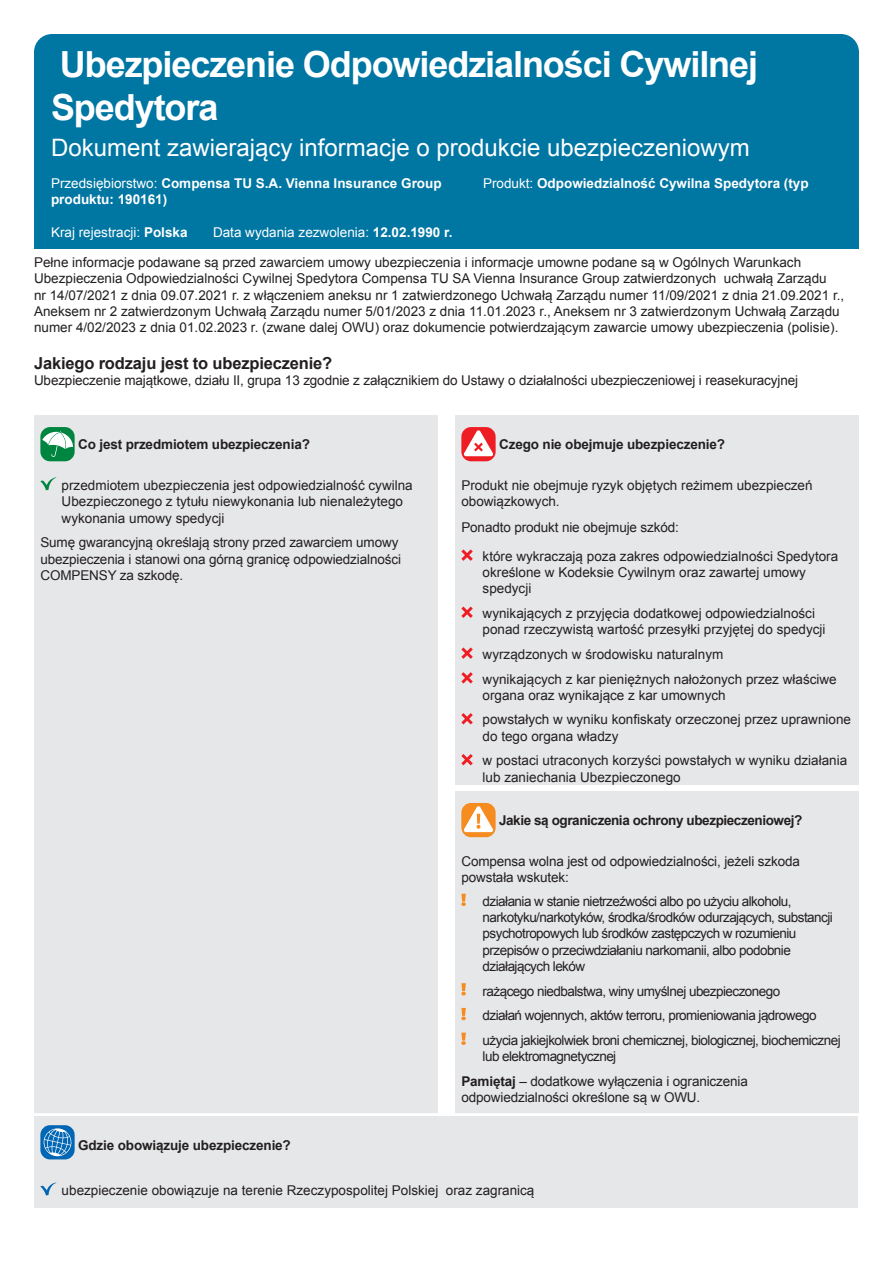
<style>
.page{position:relative;width:893px;height:1263px;background:#fff}
.page>*{position:absolute;margin:0;border:0;box-sizing:border-box;transform-origin:0 0}
.t1{font:700 36px/43.2px "Arial";letter-spacing:-.03em;color:#fff}
.t2{font:24px "Arial";color:#fff}
.t3{font:700 16.5px "Arial";letter-spacing:-.01em;color:#231f20}
.t4{font:13.5px/16.2px "Arial";color:#231f20}
.t5{font:13.5px/16.2px "Arial";letter-spacing:-.04em;color:#231f20}
.t6{font:700 13.5px "Arial";color:#fff}
.t7{font:700 13.5px "Arial";letter-spacing:-.01em;color:#231f20}
.t8{font:13.5px "Arial";color:#fff}
.t9{font:700 13.5px "Arial";letter-spacing:-.03em;color:#231f20}
.s1{font-weight:400}
.s2{font-weight:700}
</style>
<div class="page">
<div style="left:34px;top:211px;width:825px;height:38px;background:#0076a3"></div>
<div style="left:34px;top:34px;width:825px;height:198px;background:#0076a3;border-radius:18px"></div>
<div style="left:34px;top:415px;width:825px;height:698px;background:#e6e7e9"></div>
<div style="left:455px;top:785px;width:404px;height:6px;background:#fff"></div>
<div style="left:438px;top:992px;width:17px;height:6px;background:#fff"></div>
<div style="left:40px;top:427px;width:35px;height:34px;background:#008540;border-radius:10px"></div>
<svg style="left:42px;top:431px;width:31px;height:26px"></svg>
<svg style="left:40px;top:477px;width:18px;height:13px"></svg>
<svg style="left:461px;top:427px;width:35px;height:34px"></svg>
<svg style="left:463px;top:430px;width:31px;height:26px"></svg>
<svg style="left:461px;top:549px;width:12px;height:12px"></svg>
<svg style="left:461px;top:606px;width:12px;height:12px"></svg>
<svg style="left:461px;top:647px;width:12px;height:12px"></svg>
<svg style="left:461px;top:672px;width:12px;height:11px"></svg>
<svg style="left:461px;top:713px;width:12px;height:11px"></svg>
<svg style="left:461px;top:754px;width:12px;height:11px"></svg>
<svg style="left:461px;top:803px;width:35px;height:34px"></svg>
<svg style="left:463px;top:806px;width:31px;height:26px"></svg>
<svg style="left:461px;top:894px;width:5px;height:12px"></svg>
<svg style="left:461px;top:983px;width:5px;height:12px"></svg>
<svg style="left:461px;top:1008px;width:5px;height:12px"></svg>
<svg style="left:461px;top:1033px;width:5px;height:12px"></svg>
<div style="left:34px;top:1116px;width:824px;height:92px;background:#e6e7e9"></div>
<div style="left:40px;top:1125px;width:35px;height:34px;background:#0166b3;border-radius:10px"></div>
<svg style="left:42px;top:1128px;width:30px;height:29px"></svg>
<svg style="left:40px;top:1182px;width:17px;height:13px"></svg>
<h1 class="t1" style="left:51px;top:44px;width:709px">Ubezpieczenie Odpowiedzialności Cywilnej<br>Spedytora</h1>
<h2 class="t2" style="left:51px;top:131px;width:700px">Dokument zawierający informacje o produkcie ubezpieczeniowym</h2>
<p class="t6" style="left:51px;top:174px;width:392px"><span class="s1">Przedsiębiorstwo:</span> Compensa TU S.A. Vienna Insurance Group</p>
<p class="t6" style="left:483px;top:174px;width:327px"><span class="s1">Produkt:</span> Odpowiedzialność Cywilna Spedytora (typ</p>
<p class="t6" style="left:51px;top:191px;width:118px">produktu: 190161)</p>
<p class="t8" style="left:51px;top:223px;width:138px">Kraj rejestracji: <span class="s2">Polska</span></p>
<p class="t8" style="left:213px;top:223px;width:241px">Data wydania zezwolenia: <span class="s2">12.02.1990 r.</span></p>
<p class="t4" style="left:34px;top:255px;width:812px">Pełne informacje podawane są przed zawarciem umowy ubezpieczenia i informacje umowne podane są w Ogólnych Warunkach Ubezpieczenia Odpowiedzialności Cywilnej Spedytora Compensa TU SA Vienna Insurance Group zatwierdzonych uchwałą Zarządu<br>nr 14/07/2021 z dnia 09.07.2021 r. z włączeniem aneksu nr 1 zatwierdzonego Uchwałą Zarządu numer 11/09/2021 z dnia 21.09.2021 r., Aneksem nr 2 zatwierdzonym Uchwałą Zarządu numer 5/01/2023 z dnia 11.01.2023 r., Aneksem nr 3 zatwierdzonym Uchwałą Zarządu numer 4/02/2023 z dnia 01.02.2023 r. (zwane dalej OWU) oraz dokumencie potwierdzającym zawarcie umowy ubezpieczenia (polisie).</p>
<p class="t3" style="left:34px;top:352px;width:300px">Jakiego rodzaju jest to ubezpieczenie?</p>
<p class="t4" style="left:34px;top:372px;width:766px">Ubezpieczenie majątkowe, działu II, grupa 13 zgodnie z załącznikiem do Ustawy o działalności ubezpieczeniowej i reasekuracyjnej</p>
<p class="t7" style="left:78px;top:436px;width:233px">Co jest przedmiotem ubezpieczenia?</p>
<p class="t4" style="left:62px;top:477px;width:353px">przedmiotem ubezpieczenia jest odpowiedzialność cywilna<br>Ubezpieczonego z tytułu niewykonania lub nienależytego wykonania umowy spedycji</p>
<p class="t4" style="left:40px;top:535px;width:362px">Sumę gwarancyjną określają strony przed zawarciem umowy ubezpieczenia i stanowi ona górną granicę odpowiedzialności<br>COMPENSY za szkodę.</p>
<p class="t7" style="left:499px;top:436px;width:227px">Czego nie obejmuje ubezpieczenie?</p>
<p class="t4" style="left:461px;top:477px;width:353px">Produkt nie obejmuje ryzyk objętych reżimem ubezpieczeń obowiązkowych.</p>
<p class="t4" style="left:483px;top:512px;width:357px;line-height:29.2px;text-indent:-21px">Ponadto produkt nie obejmuje szkód:<br>które wykraczają poza zakres odpowiedzialności Spedytora</p>
<p class="t4" style="left:483px;top:564px;width:325px">określone w Kodeksie Cywilnym oraz zawartej umowy spedycji</p>
<p class="t4" style="left:483px;top:605px;width:344px">wynikających z przyjęcia dodatkowej odpowiedzialności ponad rzeczywistą wartość przesyłki przyjętej do spedycji</p>
<p class="t4" style="left:483px;top:642px;width:356px;line-height:24.8px">wyrządzonych w środowisku naturalnym<br>wynikających z kar pieniężnych nałożonych przez właściwe</p>
<p class="t4" style="left:483px;top:683px;width:370px;line-height:24.8px">organa oraz wynikające z kar umownych<br>powstałych w wyniku konfiskaty orzeczonej przez uprawnione</p>
<p class="t4" style="left:483px;top:724px;width:366px;line-height:24.8px">do tego organa władzy<br>w postaci utraconych korzyści powstałych w wyniku działania</p>
<p class="t4" style="left:483px;top:769px;width:200px">lub zaniechania Ubezpieczonego</p>
<p class="t9" style="left:499px;top:811px;width:305px">Jakie są ograniczenia ochrony ubezpieczeniowej?</p>
<p class="t4" style="left:461px;top:853px;width:340px">Compensa wolna jest od odpowiedzialności, jeżeli szkoda powstała wskutek:</p>
<p class="t5" style="left:483px;top:893px;width:352px">działania w stanie nietrzeźwości albo po użyciu alkoholu, narkotyku/narkotyków, środka/środków odurzających, substancji psychotropowych lub środków zastępczych w rozumieniu przepisów o przeciwdziałaniu narkomanii, albo podobnie działających leków</p>
<p class="t5" style="left:483px;top:978px;width:360px;line-height:24.8px">rażącego niedbalstwa, winy umyślnej ubezpieczonego<br>działań wojennych, aktów terroru, promieniowania jądrowego użycia jakiejkolwiek broni chemicznej, biologicznej, biochemicznej</p>
<p class="t4" style="left:461px;top:1044px;width:288px;line-height:24.8px;text-indent:21px">lub elektromagnetycznej<br><span class="s2">Pamiętaj</span> – dodatkowe wyłączenia i ograniczenia</p>
<p class="t4" style="left:461px;top:1089px;width:240px">odpowiedzialności określone są w OWU.</p>
<p class="t7" style="left:78px;top:1137px;width:214px">Gdzie obowiązuje ubezpieczenie?</p>
<p class="t4" style="left:62px;top:1183px;width:474px">ubezpieczenie obowiązuje na terenie Rzeczypospolitej Polskiej oraz zagranicą</p>
</div>
